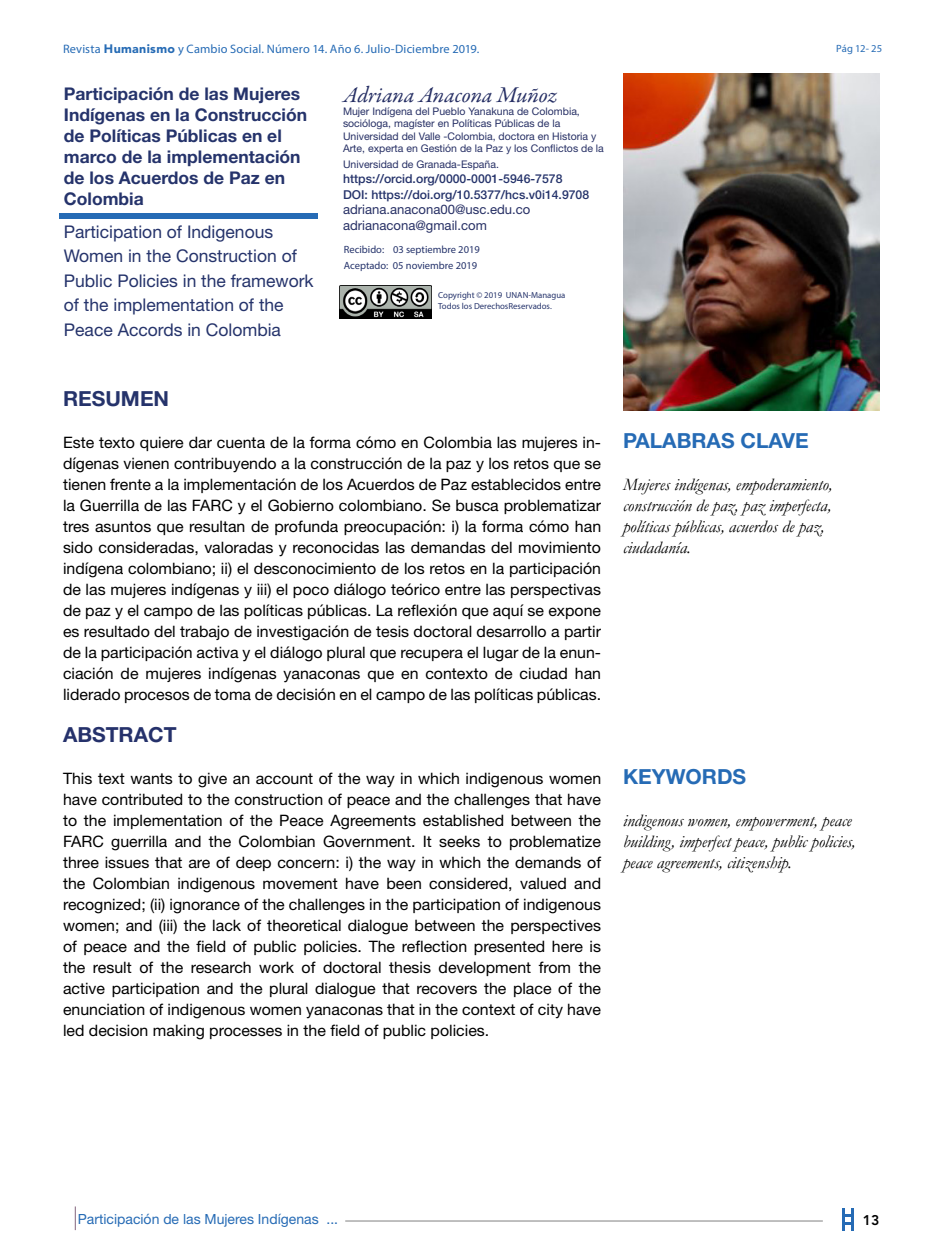
<style>
.page{position:relative;width:945px;height:1260px;background:#fff}
.page>*{position:absolute;margin:0;border:0;box-sizing:border-box;transform-origin:0 0}
.t1{font:italic 22.75px "Garamond Premr Pro";color:#273065}
.Título_1{font:700 20.82px "Helvetica Neue LT Std";color:#266bb5}
.Título_1-2{font:700 20.82px "Helvetica Neue LT Std";color:#25316b}
.Título_1-3{font:700 20.82px "Helvetica Neue LT Std";color:#25336b}
.Contenido{font:italic 17.5px/21px "Garamond";color:#000}
.t2{font:700 17.5px/21px "Helvetica Neue LT Std";color:#25336b}
.Inglés{font:17.5px/24.5px "Helvetica Neue LT Std";color:#25336b}
.Título_1-4{font:15.75px/21px "Helvetica Neue LT Std";color:#000;text-align:justify}
.Contenido-2{font:15.75px/21px "Helvetica Neue LT Std";color:#000;text-align:justify}
.t3{font:14px "Helvetica Neue LT Std";color:#266bb5}
.t4{font:800 14px "Avenir LT Std";color:#000}
.t5{font:13.12px/15.8px "Helvetica Neue LT Std";color:#273065}
.t6{font:500 12.25px "Helvetica Neue LT Std";color:#25336b}
.t7{font:12.25px "Myriad Pro";letter-spacing:.01em;color:#266bb5}
.t8{font:10.5px/12.6px "Helvetica Neue LT Std";color:#273065}
.t9{font:10.5px "Myriad Pro";color:#25336b}
.t10{font:10.5px "Myriad Pro";letter-spacing:.01em;color:#266bb5}
.t11{font:8.75px "Myriad Pro";color:#25336b}
.s1{font-family:"Avenir LT Std";font-weight:900}
</style>
<div class="page">
<hr style="left:345px;top:1221px;width:478px;height:1px;background:#808080">
<svg style="left:75px;top:1206px;width:1px;height:24px"></svg>
<svg style="left:842px;top:1209px;width:12px;height:22px"></svg>
<div style="left:59px;top:213px;width:259px;height:5px;background:#266bb5"></div>
<img style="left:339px;top:286px;width:93px;height:32px">
<img style="left:623px;top:73px;width:257px;height:338px">
<p class="t7" style="left:63px;top:41px;width:418px">Revista <span class="s1">Humanismo</span> y Cambio Social. Número 14. Año 6. Julio-Diciembre 2019.</p>
<p class="t10" style="left:836px;top:42px;width:48px">Pág 12- 25</p>
<p class="t2" style="left:64px;top:83px;width:245px">Participación de las Mujeres<br>Indígenas en la Construcción de Políticas Públicas en el marco de la implementación de los Acuerdos de Paz en<br>Colombia</p>
<p class="Inglés" style="left:64px;top:219px;width:251px">Participation of Indigenous<br>Women in the Construction of<br>Public Policies in the framework of the implementation of the<br>Peace Accords in Colombia</p>
<p class="t1" style="left:343px;top:80px;width:216px">Adriana Anacona Muñoz</p>
<p class="t8" style="left:343px;top:104px;width:262px">Mujer Indígena del Pueblo Yanakuna de Colombia, socióloga, magíster en Políticas Públicas de la Universidad del Valle -Colombia, doctora en Historia y Arte, experta en Gestión de la Paz y los Conflictos de la</p>
<p class="t8" style="left:343px;top:158px;width:157px">Universidad de Granada-España.</p>
<p class="t6" style="left:343px;top:171px;width:221px">https://orcid.org/0000-0001-5946-7578</p>
<p class="t6" style="left:343px;top:187px;width:248px">DOI: https://doi.org/10.5377/hcs.v0i14.9708</p>
<p class="t5" style="left:343px;top:202px;width:189px">adriana.anacona00@usc.edu.co adrianacona@gmail.com</p>
<p class="t9" style="left:344px;top:243px;width:137px">Recibido: 03 septiembre 2019</p>
<p class="t9" style="left:344px;top:259px;width:135px">Aceptado: 05 noviembre 2019</p>
<p class="t11" style="left:438px;top:290px;width:129px">Copyright © 2019 UNAN-Managua</p>
<p class="t11" style="left:438px;top:301px;width:115px">Todos los DerechosReservados.</p>
<p class="Título_1-3" style="left:63px;top:386px;width:108px">RESUMEN</p>
<p class="Título_1-4" style="left:63px;top:432px;width:540px">Este texto quiere dar cuenta de la forma cómo en Colombia las mujeres in&shy;dígenas vienen contribuyendo a la construcción de la paz y los retos que se tienen frente a la implementación de los Acuerdos de Paz establecidos entre la Guerrilla de las FARC y el Gobierno colombiano. Se busca problematizar tres asuntos que resultan de profunda preocupación: i) la forma cómo han sido consideradas, valoradas y reconocidas las demandas del movimiento indígena colombiano; ii) el desconocimiento de los retos en la participación de las mujeres indígenas y iii) el poco diálogo teórico entre las perspectivas de paz y el campo de las políticas públicas. La reflexión que aquí se expone es resultado del trabajo de investigación de tesis doctoral desarrollo a partir de la participación activa y el diálogo plural que recupera el lugar de la enun&shy;ciación de mujeres indígenas yanaconas que en contexto de ciudad han liderado procesos de toma de decisión en el campo de las políticas públicas.</p>
<p class="Título_1-2" style="left:63px;top:722px;width:115px">ABSTRACT</p>
<p class="Contenido-2" style="left:63px;top:768px;width:540px">This text wants to give an account of the way in which indigenous women have contributed to the construction of peace and the challenges that have to the implementation of the Peace Agreements established between the FARC guerrilla and the Colombian Government. It seeks to problematize three issues that are of deep concern: i) the way in which the demands of the Colombian indigenous movement have been considered, valued and recognized; (ii) ignorance of the challenges in the participation of indigenous women; and (iii) the lack of theoretical dialogue between the perspectives of peace and the field of public policies. The reflection presented here is the result of the research work of doctoral thesis development from the active participation and the plural dialogue that recovers the place of the enunciation of indigenous women yanaconas that in the context of city have led decision making processes in the field of public policies.</p>
<p class="Título_1" style="left:623px;top:428px;width:187px">PALABRAS CLAVE</p>
<p class="Contenido" style="left:623px;top:474px;width:211px">Mujeres indígenas, empoderamiento, construcción de paz, paz imperfecta, políticas públicas, acuerdos de paz, ciudadanía.</p>
<p class="Título_1" style="left:623px;top:764px;width:125px">KEYWORDS</p>
<p class="Contenido" style="left:623px;top:810px;width:234px">indigenous women, empowerment, peace building, imperfect peace, public policies, peace agreements, citizenship.</p>
<p class="t3" style="left:78px;top:1211px;width:262px">Participación de las Mujeres Indígenas ...</p>
<p class="t4" style="left:863px;top:1212px;width:18px">13</p>
</div>
